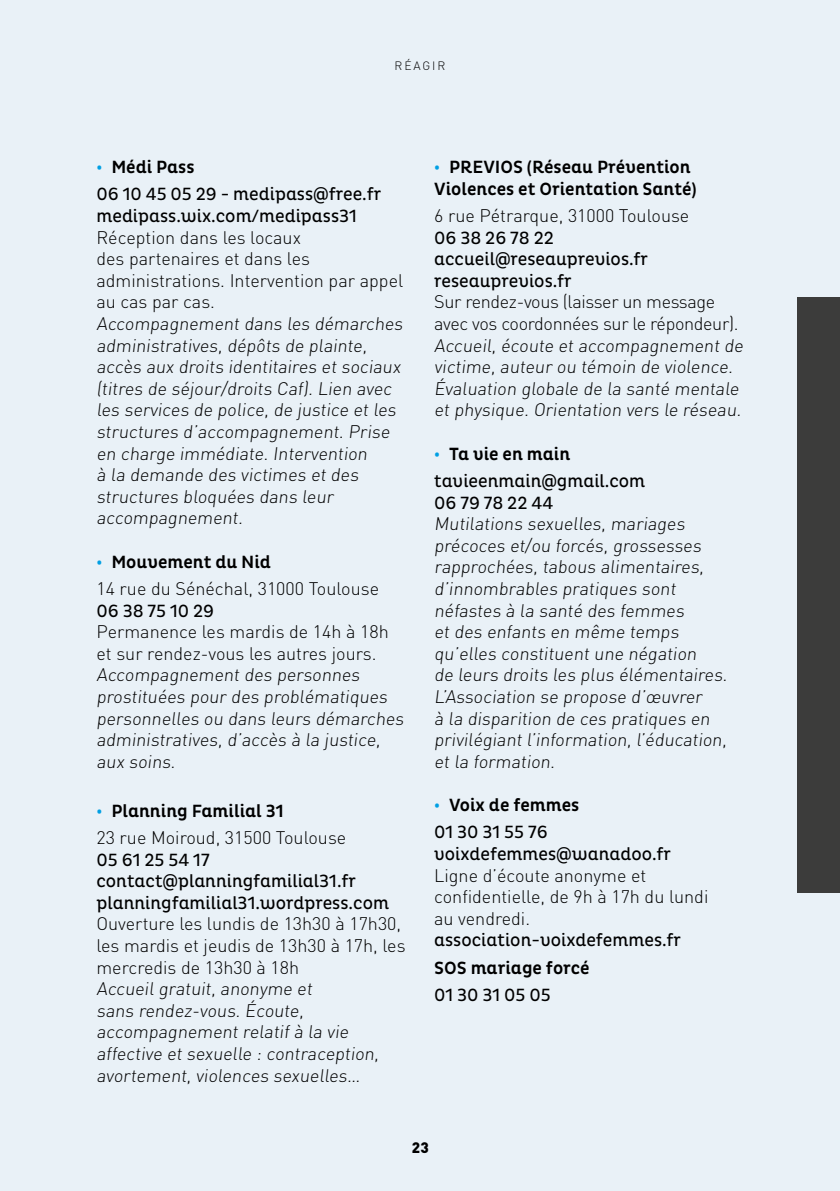
<style>
.page{position:relative;width:840px;height:1191px;background:#fff}
.page>*{position:absolute;margin:0;border:0;box-sizing:border-box;transform-origin:0 0}
.Corps_de_texte{font:300 18px/21.6px "DIN";color:#000}
.Corps_de_texte-2{font:18px "Pluto Cond";color:#000}
.Corps_de_texte-3{font:500 18px/21.6px "Pluto Cond";color:#000}
.Corps_de_texte-4{font:300 18px/21.6px "DIN";letter-spacing:-.02em;color:#000}
.Corps_de_texte-5{font:900 15px "DIN";color:#000}
.Nom_de_la_société_Ti{font:300 12px "DIN";letter-spacing:.16em;color:#000}
.s1{color:#009fe3}
</style>
<div class="page">
<div style="left:0;top:0;width:839px;height:1191px;background:#e9f1f7"></div>
<div style="left:797px;top:297px;width:42px;height:595px;background:#3c3c3b"></div>
<p class="Nom_de_la_société_Ti" style="left:394px;top:58px;width:52px">RÉAGIR</p>
<p class="Corps_de_texte-3" style="left:96px;top:157px;width:100px"><span class="s1">•</span> Médi Pass</p>
<p class="Corps_de_texte-2" style="left:96px;top:184px;width:286px">06 10 45 05 29 - medipass@free.fr</p>
<p class="Corps_de_texte-2" style="left:96px;top:206px;width:262px">medipass.wix.com/medipass31</p>
<p class="Corps_de_texte" style="left:96px;top:226px;width:308px">Réception dans les locaux<br>des partenaires et dans les administrations. Intervention par appel au cas par cas.</p>
<p class="Corps_de_texte" style="left:96px;top:312px;width:310px">Accompagnement dans les démarches administratives, dépôts de plainte, accès aux droits identitaires et sociaux (titres de séjour/droits Caf). Lien avec les services de police, de justice et les structures d’accompagnement. Prise en charge immédiate. Intervention<br>à la demande des victimes et des structures bloquées dans leur accompagnement.</p>
<p class="Corps_de_texte-3" style="left:96px;top:551px;width:176px"><span class="s1">•</span> Mouvement du Nid</p>
<p class="Corps_de_texte" style="left:96px;top:577px;width:284px">14 rue du Sénéchal, 31000 Toulouse</p>
<p class="Corps_de_texte-2" style="left:96px;top:600px;width:119px">06 38 75 10 29</p>
<p class="Corps_de_texte" style="left:96px;top:620px;width:293px">Permanence les mardis de 14h à 18h et sur rendez-vous les autres jours.</p>
<p class="Corps_de_texte" style="left:96px;top:664px;width:311px">Accompagnement des personnes prostituées pour des problématiques personnelles ou dans leurs démarches administratives, d’accès à la justice, aux soins.</p>
<p class="Corps_de_texte-3" style="left:96px;top:800px;width:189px"><span class="s1">•</span> Planning Familial 31</p>
<p class="Corps_de_texte" style="left:96px;top:826px;width:251px">23 rue Moiroud, 31500 Toulouse</p>
<p class="Corps_de_texte-2" style="left:96px;top:849px;width:115px">05 61 25 54 17</p>
<p class="Corps_de_texte-2" style="left:96px;top:871px;width:261px">contact@planningfamilial31.fr</p>
<p class="Corps_de_texte-2" style="left:96px;top:892px;width:294px">planningfamilial31.wordpress.com</p>
<p class="Corps_de_texte" style="left:96px;top:913px;width:310px">Ouverture les lundis de 13h30 à 17h30, les mardis et jeudis de 13h30 à 17h, les mercredis de 13h30 à 18h</p>
<p class="Corps_de_texte" style="left:96px;top:977px;width:286px">Accueil gratuit, anonyme et<br>sans rendez-vous. Écoute, accompagnement relatif à la vie affective et sexuelle : contraception, avortement, violences sexuelles…</p>
<p class="Corps_de_texte-3" style="left:434px;top:157px;width:264px"><span class="s1">•</span> PREVIOS (Réseau Prévention<br>Violences et Orientation Santé)</p>
<p class="Corps_de_texte" style="left:434px;top:204px;width:256px">6 rue Pétrarque, 31000 Toulouse</p>
<p class="Corps_de_texte-2" style="left:434px;top:227px;width:121px">06 38 26 78 22</p>
<p class="Corps_de_texte-2" style="left:434px;top:249px;width:215px">accueil@reseauprevios.fr</p>
<p class="Corps_de_texte-2" style="left:434px;top:270px;width:139px">reseauprevios.fr</p>
<p class="Corps_de_texte-4" style="left:434px;top:291px;width:306px">Sur rendez-vous (laisser un message avec vos coordonnées sur le répondeur).</p>
<p class="Corps_de_texte" style="left:434px;top:334px;width:313px">Accueil, écoute et accompagnement de victime, auteur ou témoin de violence.<br>Évaluation globale de la santé mentale et physique. Orientation vers le réseau.</p>
<p class="Corps_de_texte-3" style="left:434px;top:443px;width:137px"><span class="s1">•</span> Ta vie en main</p>
<p class="Corps_de_texte-2" style="left:434px;top:470px;width:212px">tavieenmain@gmail.com</p>
<p class="Corps_de_texte-2" style="left:434px;top:492px;width:121px">06 79 78 22 44</p>
<p class="Corps_de_texte" style="left:434px;top:512px;width:297px">Mutilations sexuelles, mariages précoces et/ou forcés, grossesses rapprochées, tabous alimentaires, d’innombrables pratiques sont néfastes à la santé des femmes<br>et des enfants en même temps qu’elles constituent une négation<br>de leurs droits les plus élémentaires.<br>L’Association se propose d’œuvrer<br>à la disparition de ces pratiques en privilégiant l’information, l’éducation, et la formation.</p>
<p class="Corps_de_texte-3" style="left:434px;top:794px;width:147px"><span class="s1">•</span> Voix de femmes</p>
<p class="Corps_de_texte-2" style="left:434px;top:822px;width:115px">01 30 31 55 76</p>
<p class="Corps_de_texte-2" style="left:434px;top:843px;width:238px">voixdefemmes@wanadoo.fr</p>
<p class="Corps_de_texte" style="left:434px;top:864px;width:275px">Ligne d’écoute anonyme et confidentielle, de 9h à 17h du lundi au vendredi.</p>
<p class="Corps_de_texte-2" style="left:434px;top:930px;width:248px">association-voixdefemmes.fr</p>
<p class="Corps_de_texte-3" style="left:434px;top:957px;width:157px">SOS mariage forcé</p>
<p class="Corps_de_texte-2" style="left:434px;top:984px;width:118px">01 30 31 05 05</p>
<p class="Corps_de_texte-5" style="left:411px;top:1137px;width:19px">23</p>
</div>
